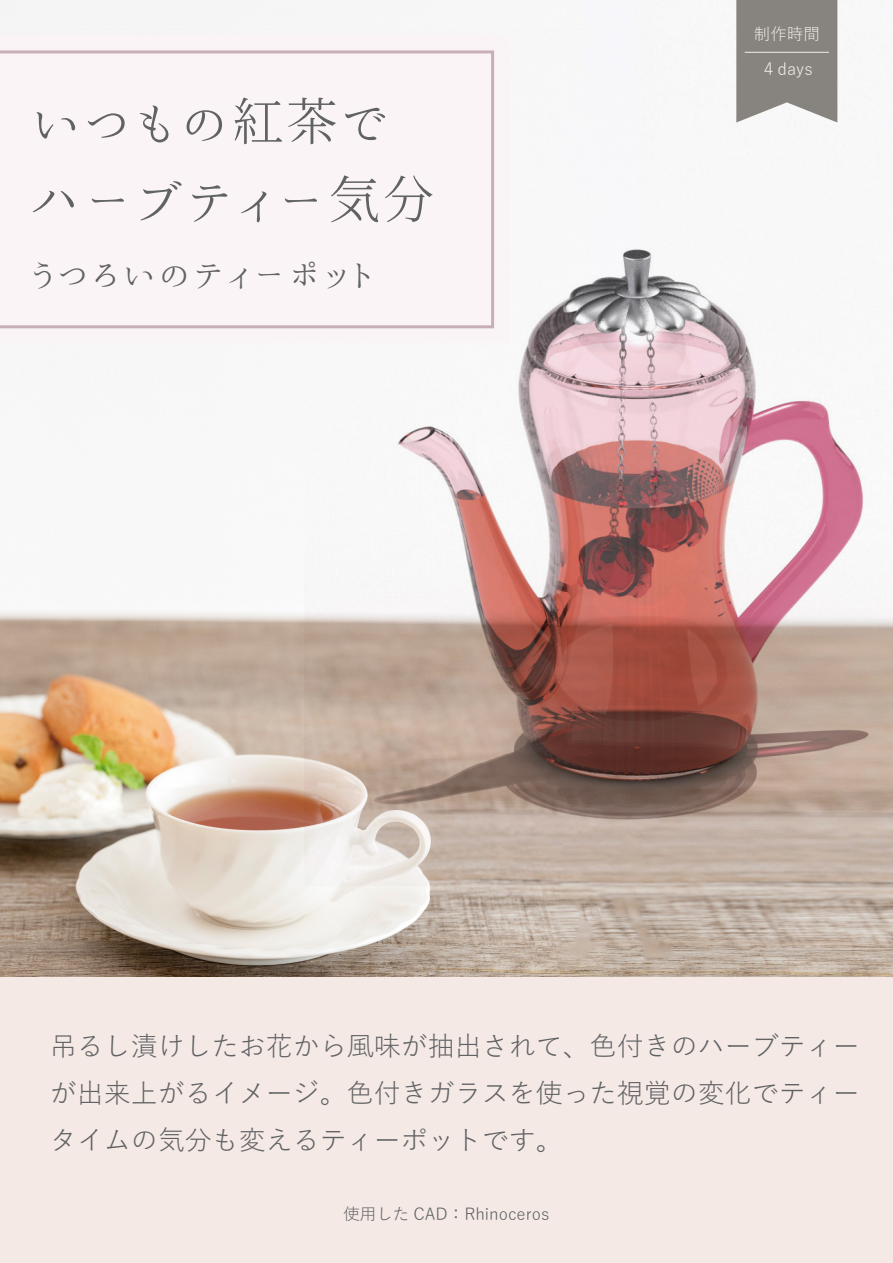
<style>
.page{position:relative;width:893px;height:1263px;background:#fff}
.page>*{position:absolute;margin:0;border:0;box-sizing:border-box;transform-origin:0 0}
.t1{font:54px/78px "Honoka Shin Mincho L";color:#606264}
.t2{font:36px "Honoka Shin Mincho L";color:#606264}
.t3{font:27px/47.2px "Yu Gothic";color:#606264;text-align:justify}
.t4{font:16.5px "Yu Gothic";color:#606264}
.t5{font:16.5px/35px "Yu Gothic";color:#f1eeea;text-align:center}
</style>
<div class="page">
<img style="left:0;top:27px;width:893px;height:950px">
<img style="left:305px;top:199px;width:588px;height:686px">
<div style="left:0;top:977px;width:893px;height:286px;background:#f4e9e5"></div>
<div style="left:0;top:36px;width:510px;height:307px;background:#fbf4f7"></div>
<svg style="left:0;top:50px;width:494px;height:278px"></svg>
<svg style="left:736px;top:0;width:101px;height:123px;background:#918d89"></svg>
<hr style="left:745px;top:52px;width:84px;height:1px;background:#f1eeea">
<h1 class="t1" style="left:29px;top:81px;width:408px">いつもの紅茶でハーブティー気分</h1>
<h2 class="t2" style="left:29px;top:248px;width:347px">うつろいのティーポット</h2>
<p class="t5" style="left:754px;top:15px;width:67px">制作時間<br>４days</p>
<p class="t3" style="left:50px;top:1019px;width:812px">吊るし漬けしたお花から風味が抽出されて、色付きのハーブティーが出来上がるイメージ。色付きガラスを使った視覚の変化でティータイムの気分も変えるティーポットです。</p>
<p class="t4" style="left:343px;top:1198px;width:208px">使用した CAD：Rhinoceros</p>
</div>
